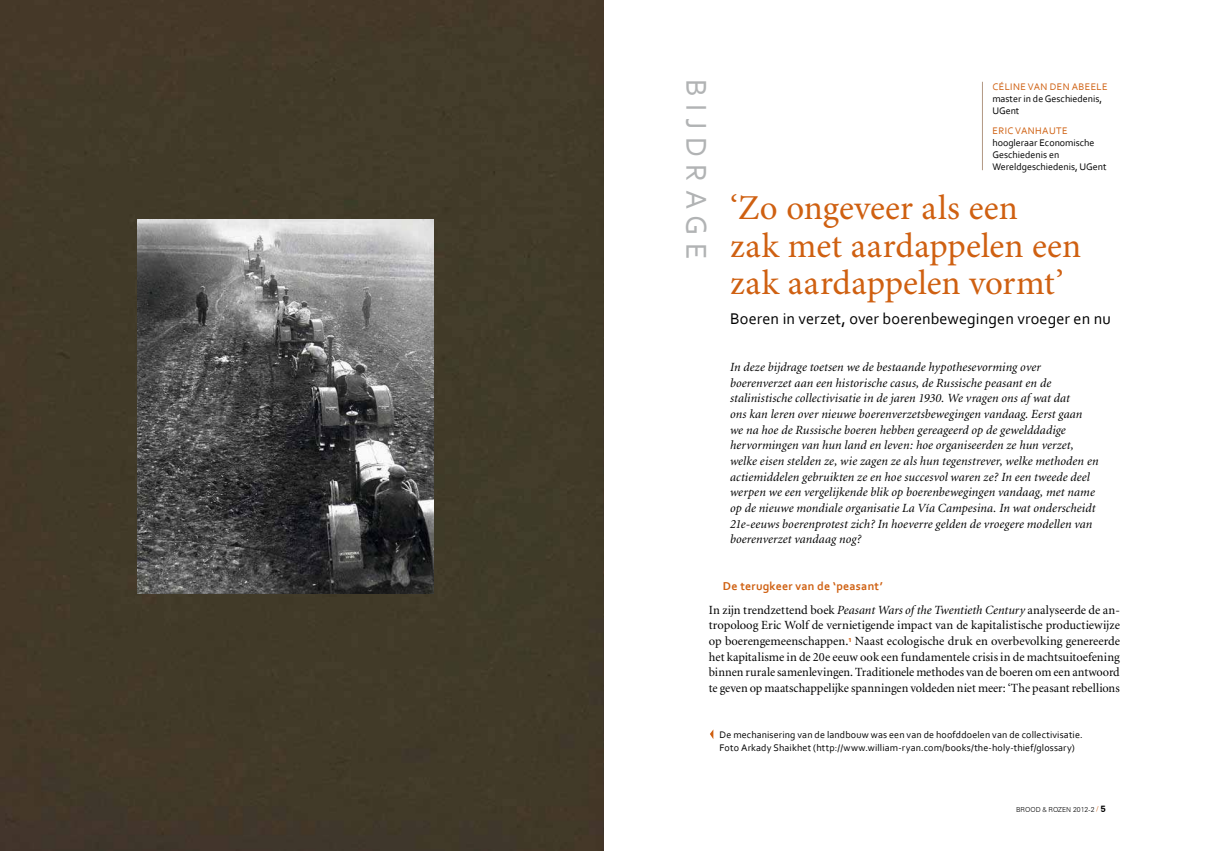
<style>
.page{position:relative;width:1205px;height:851px;background:#fff}
.page>*{position:absolute;margin:0;border:0;box-sizing:border-box;transform-origin:0 0}
.t1{font:35px/37.5px "Minion Pro";color:#cf6011}
.t2{font:30px "Corbel";letter-spacing:.24em;color:#b1b3b4}
.t3{font:16.25px "Corbel";letter-spacing:-.005em;color:#000}
.t4{font:italic 12.5px/15.6px "Minion";letter-spacing:.01em;color:#000}
.t5{font:12.5px/15.6px "Minion";color:#000;text-align:justify}
.t6{font:700 12px "Corbel";color:#cf6011}
.t7{font:10px/12px "Corbel";letter-spacing:.015em;color:#000}
.t8{font:10px/12px "Corbel";letter-spacing:.04em;color:#000}
.t9{font:300 6.88px "Zurich BT";color:#000}
.t10{font:900 5.5px "Zurich BT";color:#cf6011}
.s1{color:#cf6011}
.s2{font-style:italic}
.s3{font-family:"Futura BT"}
.s4{font-weight:400;color:#cf6011}
.s5{font-weight:700;font-size:9px}
</style>
<div class="page">
<div style="left:0;top:0;width:604px;height:850px;background:#413a28"></div>
<hr style="left:982px;top:82px;width:1px;height:88px;background:#b39884">
<svg style="left:710px;top:730px;width:3px;height:9px"></svg>
<img style="left:138px;top:219px;width:296px;height:375px">
<p class="t2" style="left:715px;top:79px;width:182px;rotate:90deg">bijdrage</p>
<p class="t8" style="left:992px;top:80px;width:117px"><span class="s1">Céline Van Den Abeele </span>master in de Geschiedenis,<br>UGent</p>
<p class="t7" style="left:992px;top:124px;width:116px"><span class="s1">Eric Vanhaute </span>hoogleraar Economische<br>Geschiedenis en<br>Wereldgeschiedenis, UGent</p>
<p class="t1" style="left:730px;top:189px;width:353px">‘Zo ongeveer als een<br>zak met aardappelen een zak aardappelen vormt’</p>
<p class="t3" style="left:730px;top:309px;width:382px">Boeren in verzet, over boerenbewegingen vroeger en nu</p>
<p class="t4" style="left:730px;top:360px;width:370px">In deze bijdrage toetsen we de bestaande hypothesevorming over boerenverzet aan een historische casus, de Russische peasant en de stalinistische collectivisatie in de jaren 1930. We vragen ons af wat dat<br>ons kan leren over nieuwe boerenverzetsbewegingen vandaag. Eerst gaan we na hoe de Russische boeren hebben gereageerd op de gewelddadige hervormingen van hun land en leven: hoe organiseerden ze hun verzet, welke eisen stelden ze, wie zagen ze als hun tegenstrever, welke methoden en actiemiddelen gebruikten ze en hoe succesvol waren ze? In een tweede deel werpen we een vergelijkende blik op boerenbewegingen vandaag, met name op de nieuwe mondiale organisatie La Vía Campesina. In wat onderscheidt 21e-eeuws boerenprotest zich? In hoeverre gelden de vroegere modellen van boerenverzet vandaag nog?</p>
<p class="t6" style="left:723px;top:578px;width:161px">De terugkeer van de ‘peasant’</p>
<p class="t5" style="left:709px;top:602px;width:413px">In zijn trendzettend boek <span class="s2">Peasant Wars of the Twentieth Century</span> analyseerde de an&shy;tropoloog Eric Wolf de vernietigende impact van de kapitalistische productiewijze op boerengemeenschappen.</p>
<p class="t5" style="left:709px;top:633px;width:413px;text-indent:146px">Naast ecologische druk en overbevolking genereerde het kapitalisme in de 20e eeuw ook een fundamentele crisis in de machtsuitoefening binnen rurale samenlevingen. Traditionele methodes van de boeren om een antwoord te geven op maatschappelijke spanningen voldeden niet meer: ‘The peasant rebellions</p>
<p class="t10" style="left:848px;top:636px;width:5px">1</p>
<p class="t7" style="left:719px;top:728px;width:365px;line-height:12.5px">De mechanisering van de landbouw was een van de hoofddoelen van de collectivisatie.<br>Foto Arkady Shaikhet (http://www.william-ryan.com/books/the-holy-thief/glossary)</p>
<p class="t9" style="left:1016px;top:805px;width:91px">BROOD <span class="s3">&amp;</span> ROZEN 2012-2 <span class="s4">/</span> <span class="s5">5</span></p>
</div>
